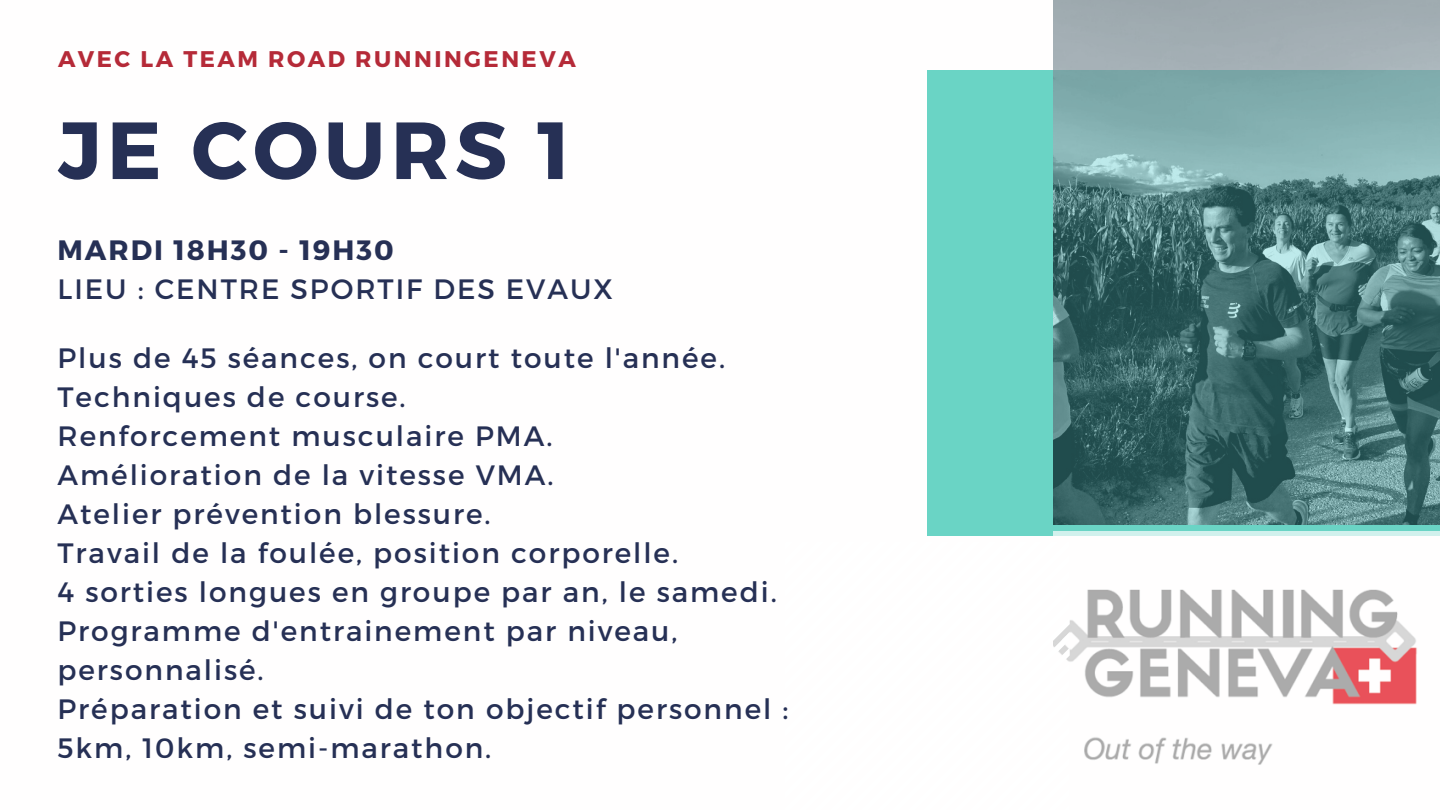
<style>
.page{position:relative;width:1440px;height:810px;background:#fff}
.page>*{position:absolute;margin:0;border:0;box-sizing:border-box;transform-origin:0 0}
.t1{font:700 80.8px "Montserrat";letter-spacing:.07em;color:#263055}
.t2{font:28px/39px "Montserrat";letter-spacing:.07em;color:#263055}
.t3{font:700 28px "Montserrat";letter-spacing:.07em;color:#263055}
.t4{font:700 22.6px "Montserrat";letter-spacing:.11em;color:#b52a38}
</style>
<div class="page">
<div style="left:927px;top:71px;width:513px;height:465px;background:#6ad4c5"></div>
<img style="left:1053px;top:532px;width:387px;height:233px">
<img style="left:1053px;top:0;width:387px;height:524px">
<svg style="left:1053px;top:542px;width:17px;height:223px"></svg>
<p class="t4" style="left:58px;top:45px;width:519px">AVEC LA TEAM ROAD RUNNINGENEVA</p>
<h1 class="t1" style="left:58px;top:100px;width:514px">JE COURS 1</h1>
<p class="t3" style="left:57px;top:233px;width:338px">MARDI 18H30 - 19H30</p>
<p class="t2" style="left:57px;top:270px;width:557px">LIEU : CENTRE SPORTIF DES EVAUX</p>
<p class="t2" style="left:57px;top:339px;width:732px">Plus de 45 séances, on court toute l'année.<br>Techniques de course.<br>Renforcement musculaire PMA.<br>Amélioration de la vitesse VMA.<br>Atelier prévention blessure.<br>Travail de la foulée, position corporelle.<br>4 sorties longues en groupe par an, le samedi.<br>Programme d'entrainement par niveau, personnalisé.<br>Préparation et suivi de ton objectif personnel :<br>5km, 10km, semi-marathon.</p>
</div>
